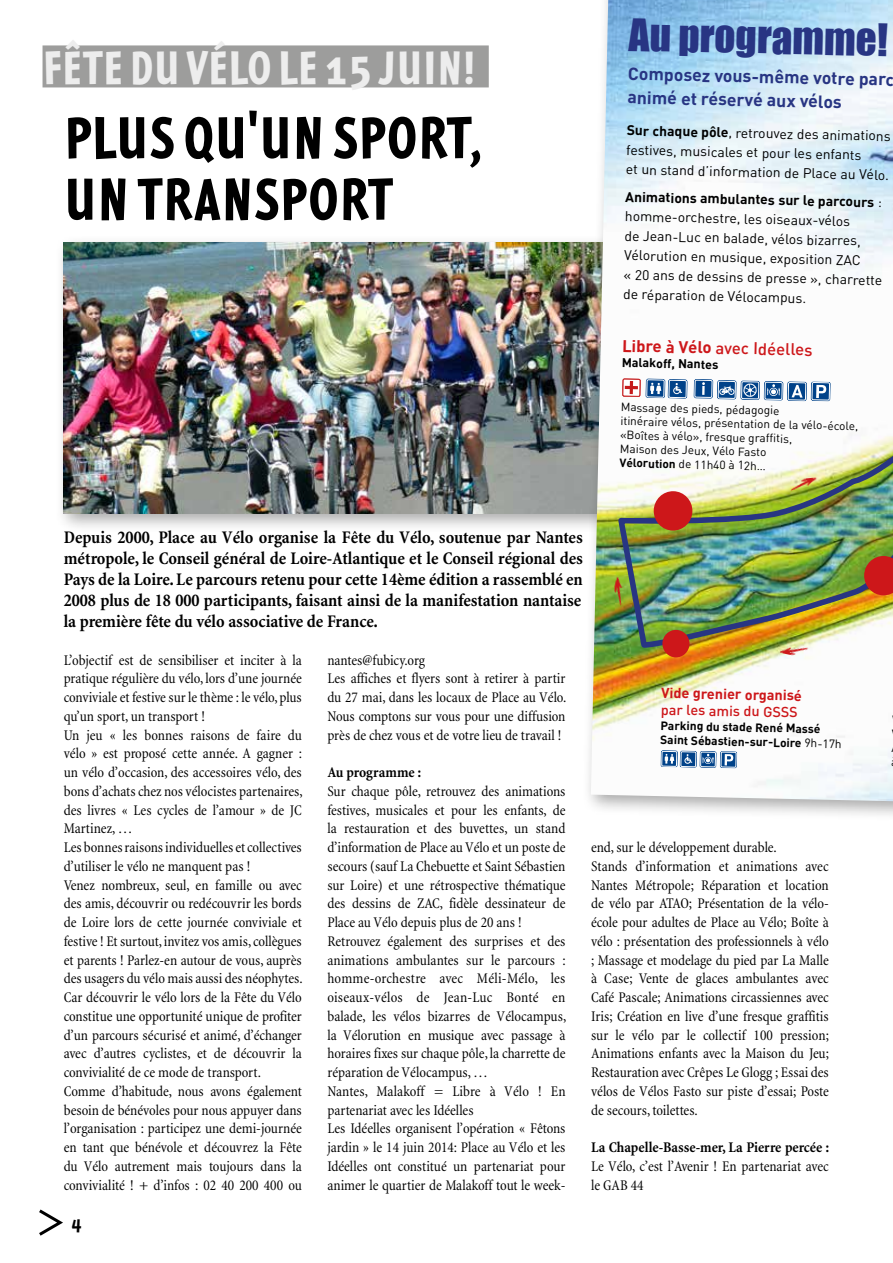
<style>
.page{position:relative;width:893px;height:1263px;background:#fff}
.page>*{position:absolute;margin:0;border:0;box-sizing:border-box;transform-origin:0 0}
.t1{font:700 58.5px/61.5px "Pedestria MVB";color:#000}
.t2{font:700 46.5px "Pedestria MVB";color:#ededed}
.t3{font:41.1px "Impact";color:#283583}
.t4{font:700 condensed 18px/21px "Minion";letter-spacing:-.005em;color:#000;text-align:justify}
.t5{font:700 18px "Pedestria MVB";color:#000}
.t6{font:700 17.7px/23.4px "DIN";color:#283583}
.t7{font:500 16.65px "DIN";color:#cd171a}
.t8{font:condensed 15px/18.8px "Minion";letter-spacing:-.005em;color:#000}
.t9{font:700 condensed 15px "Minion";letter-spacing:-.005em;color:#000}
.t10{font:700 14.4px "DIN";color:#cd171a}
.t11{font:500 14.4px "DIN";color:#cd171a}
.t12{font:13.95px/19.5px "DIN";color:#000}
.t13{font:700 12.6px "DIN";color:#000}
.t14{font:700 12px/14.4px "DIN";color:#000}
.t15{font:11.85px/14px "DIN";color:#000}
.s1{font-weight:700}
.s2{font-weight:400}
</style>
<div class="page">
<div style="left:43px;top:45px;width:446px;height:42px;background:#9d9d9c"></div>
<div style="left:55px;top:234px;width:569px;height:300px;background:#000;opacity:.34"></div>
<img style="left:64px;top:242px;width:519px;height:271px">
<div style="left:583px;top:0;width:310px;height:840px;background:#000;opacity:.34"></div>
<img style="left:591px;top:0;width:302px;height:801px">
<svg style="left:39px;top:1209px;width:24px;height:27px"></svg>
<h2 class="t2" style="left:43px;top:39px;width:435px">FÊTE DU VÉLO LE 15 JUIN!</h2>
<h1 class="t1" style="left:64px;top:107px;width:421px">PLUS QU'UN SPORT,<br>UN TRANSPORT</h1>
<h3 class="t3" style="left:629px;top:3px;width:261px;rotate:1deg">Au programme!</h3>
<p class="t6" style="left:628px;top:62px;width:268px;rotate:1deg">Composez vous-même votre parc animé et réservé aux vélos</p>
<p class="t12" style="left:627px;top:121px;width:266px;rotate:1deg"><span class="s1">Sur chaque pôle</span>, retrouvez des animations festives, musicales et pour les enfants<br>et un stand d’information de Place au Vélo.</p>
<p class="t12" style="left:625px;top:187px;width:260px;rotate:1deg"><span class="s1">Animations ambulantes sur le parcours</span> : homme-orchestre, les oiseaux-vélos<br>de Jean-Luc en balade, vélos bizarres, Vélorution en musique, exposition ZAC<br>« 20 ans de dessins de presse », charrette de réparation de Vélocampus.</p>
<p class="t7" style="left:622px;top:335px;width:192px;rotate:1deg"><span class="s1">Libre à Vélo</span> avec Idéelles</p>
<p class="t13" style="left:622px;top:354px;width:98px;rotate:1deg">Malakoff, Nantes</p>
<p class="t15" style="left:621px;top:400px;width:240px;rotate:1deg">Massage des pieds, pédagogie<br>itinéraire vélos, présentation de la vélo-école, «Boîtes à vélo», fresque graffi tis,<br>Maison des Jeux, Vélo Fasto<br><span class="s1">Vélorution</span> de 11h40 à 12h…</p>
<p class="t4" style="left:64px;top:527px;width:521px">Depuis 2000, Place au Vélo organise la Fête du Vélo, soutenue par Nantes métropole, le Conseil général de Loire-Atlantique et le Conseil régional des Pays de la Loire. Le parcours retenu pour cette 14ème édition a rassemblé en 2008 plus de 18 000 participants, faisant ainsi de la manifestation nantaise la première fête du vélo associative de France.</p>
<p class="t8" style="left:64px;top:651px;width:241px">L’objectif est de sensibiliser et inciter à la pratique régulière du vélo, lors d’une journée conviviale et festive sur le thème : le vélo, plus qu’un sport, un transport !<br>Un jeu « les bonnes raisons de faire du vélo » est proposé cette année. A gagner : un vélo d’occasion, des accessoires vélo, des bons d’achats chez nos vélocistes partenaires, des livres « Les cycles de l’amour » de JC Martinez, …<br>Les bonnes raisons individuelles et collectives d’utiliser le vélo ne manquent pas !<br>Venez nombreux, seul, en famille ou avec des amis, découvrir ou redécouvrir les bords de Loire lors de cette journée conviviale et festive ! Et surtout, invitez vos amis, collègues et parents ! Parlez-en autour de vous, auprès des usagers du vélo mais aussi des néophytes.<br>Car découvrir le vélo lors de la Fête du Vélo constitue une opportunité unique de profiter d’un parcours sécurisé et animé, d’échanger avec d’autres cyclistes, et de découvrir la convivialité de ce mode de transport.<br>Comme d’habitude, nous avons également besoin de bénévoles pour nous appuyer dans l’organisation : participez une demi-journée en tant que bénévole et découvrez la Fête du Vélo autrement mais toujours dans la convivialité ! + d’infos : 02 40 200 400 ou</p>
<p class="t8" style="left:327px;top:651px;width:241px">nantes@fubicy.org<br>Les affiches et flyers sont à retirer à partir du 27 mai, dans les locaux de Place au Vélo.<br>Nous comptons sur vous pour une diffusion près de chez vous et de votre lieu de travail !</p>
<p class="t9" style="left:327px;top:764px;width:95px">Au programme :</p>
<p class="t8" style="left:327px;top:782px;width:240px">Sur chaque pôle, retrouvez des animations festives, musicales et pour les enfants, de la restauration et des buvettes, un stand d’information de Place au Vélo et un poste de secours (sauf La Chebuette et Saint Sébastien sur Loire) et une rétrospective thématique des dessins de ZAC, fidèle dessinateur de Place au Vélo depuis plus de 20 ans !<br>Retrouvez également des surprises et des animations ambulantes sur le parcours : homme-orchestre avec Méli-Mélo, les oiseaux-vélos de Jean-Luc Bonté en balade, les vélos bizarres de Vélocampus, la Vélorution en musique avec passage à horaires fixes sur chaque pôle, la charrette de réparation de Vélocampus, …<br>Nantes, Malakoff = Libre à Vélo ! En partenariat avec les Idéelles<br>Les Idéelles organisent l’opération « Fêtons jardin » le 14 juin 2014: Place au Vélo et les Idéelles ont constitué un partenariat pour animer le quartier de Malakoff tout le week-</p>
<p class="t10" style="left:661px;top:683px;width:142px;rotate:1deg">Vide grenier organisé</p>
<p class="t11" style="left:661px;top:700px;width:138px;rotate:1deg">par les amis du GSSS</p>
<p class="t14" style="left:661px;top:718px;width:183px;rotate:1deg">Parking du stade René Massé<br>Saint Sébastien-sur-Loire <span class="s2">9h-17h</span></p>
<p class="t8" style="left:591px;top:838px;width:239px">end, sur le développement durable.<br>Stands d’information et animations avec Nantes Métropole; Réparation et location de vélo par ATAO; Présentation de la vélo&shy;école pour adultes de Place au Vélo; Boîte à vélo : présentation des professionnels à vélo ; Massage et modelage du pied par La Malle à Case; Vente de glaces ambulantes avec Café Pascale; Animations circassiennes avec Iris; Création en live d’une fresque graffitis sur le vélo par le collectif 100 pression; Animations enfants avec la Maison du Jeu; Restauration avec Crêpes Le Glogg ; Essai des vélos de Vélos Fasto sur piste d’essai; Poste de secours, toilettes.</p>
<p class="t9" style="left:591px;top:1139px;width:240px">La Chapelle-Basse-mer, La Pierre percée :</p>
<p class="t8" style="left:591px;top:1157px;width:239px">Le Vélo, c’est l’Avenir ! En partenariat avec le GAB 44</p>
<p class="t5" style="left:72px;top:1212px;width:11px">4</p>
</div>
